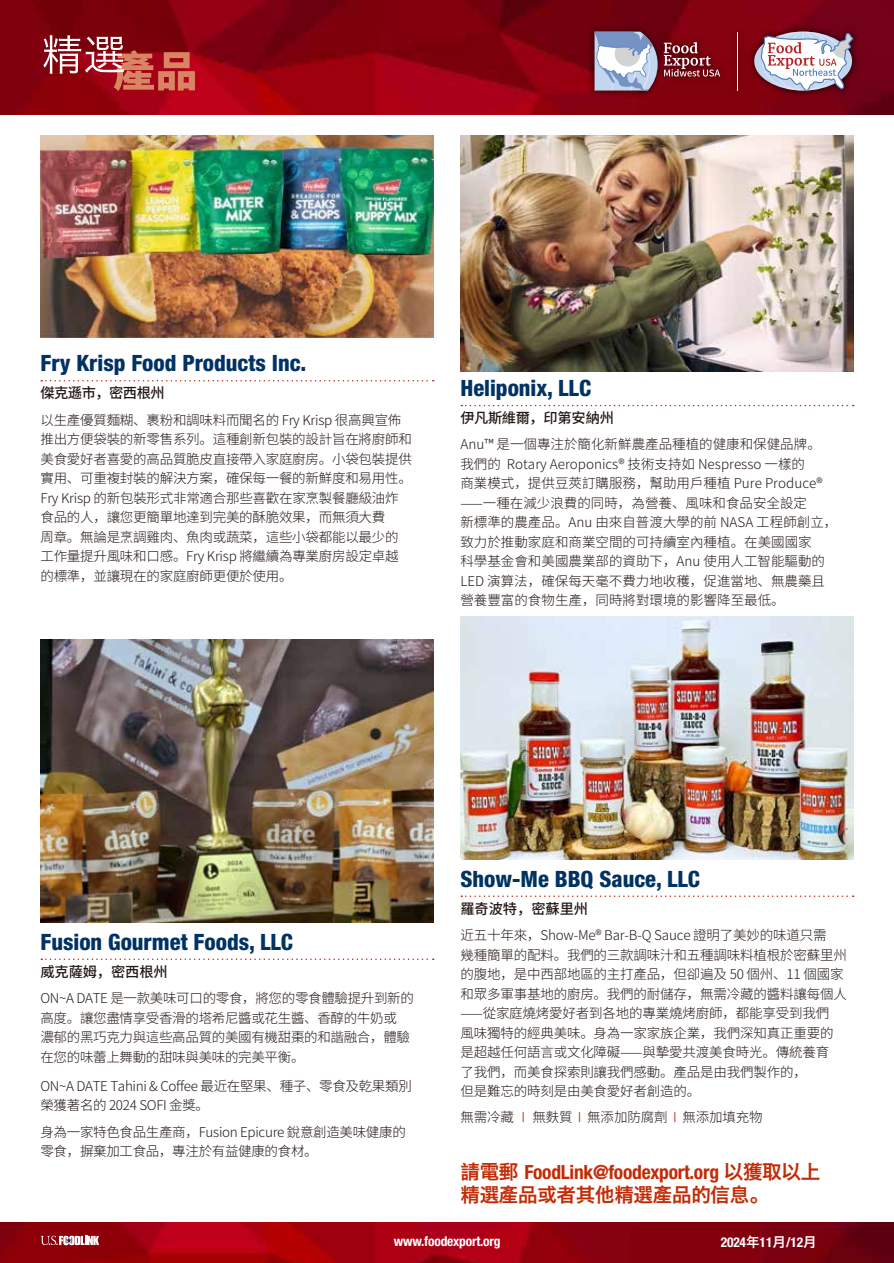
<style>
.page{position:relative;width:894px;height:1263px;background:#fff}
.page>*{position:absolute;margin:0;border:0;box-sizing:border-box;transform-origin:0 0}
.t1{font:800 condensed 22.5px "Helvetica Neue LT Std";color:#003263}
.t2{font:700 condensed 19.5px "Helvetica Neue LT Std";letter-spacing:-.015em;color:#c32b05}
.t3{font:19.5px "Hiragino Sans GB W6";letter-spacing:-.015em;color:#c32b05}
.t4{font:500 14.25px "Source Han Sans CN";letter-spacing:-.01em;color:#231815}
.t5{font:500 14.25px "Source Han Sans CN";letter-spacing:-.035em;color:#231815}
.t6{font:300 13.5px/19.5px "Source Han Sans CN";letter-spacing:-.015em;color:#231815}
.t7{font:700 condensed 13.5px "Helvetica Neue LT Std";letter-spacing:-.015em;color:#fff}
.s1{font-family:"Helvetica Neue LT Std";font-weight:400;font-stretch:condensed;color:#c32b05}
.s2{font-family:"Hiragino Sans GB W6";font-weight:400;font-stretch:normal}
</style>
<div class="page">
<img style="left:0;top:1222px;width:893px;height:41px">
<svg style="left:40px;top:1235px;width:59px;height:10px"></svg>
<img style="left:0;top:0;width:893px;height:114px">
<svg style="left:461px;top:405px;width:392px;height:1px"></svg>
<svg style="left:461px;top:895px;width:392px;height:2px"></svg>
<img style="left:460px;top:135px;width:393px;height:236px">
<img style="left:460px;top:617px;width:393px;height:243px">
<svg style="left:41px;top:380px;width:392px;height:1px"></svg>
<svg style="left:41px;top:958px;width:392px;height:2px"></svg>
<img style="left:40px;top:135px;width:393px;height:202px">
<img style="left:40px;top:639px;width:393px;height:284px">
<svg style="left:586px;top:24px;width:274px;height:75px;background:#7b0614"></svg>
<svg style="left:594px;top:32px;width:63px;height:58px"></svg>
<svg style="left:663px;top:42px;width:56px;height:35px;background:#913d46"></svg>
<svg style="left:760px;top:32px;width:93px;height:59px"></svg>
<hr style="left:736px;top:32px;width:1px;height:58px;background:#fff">
<svg style="left:43px;top:35px;width:152px;height:56px;background:#ad3f41"></svg>
<h1 class="t1" style="left:40px;top:349px;width:267px">Fry Krisp Food Products Inc.</h1>
<p class="t5" style="left:40px;top:385px;width:126px">傑克遜市，密西根州</p>
<p class="t6" style="left:40px;top:410px;width:373px">以生產優質麵糊、裹粉和調味料而聞名的 Fry Krisp 很高興宣佈推出方便袋裝的新零售系列。這種創新包裝的設計旨在將廚師和美食愛好者喜愛的高品質脆皮直接帶入家庭廚房。小袋包裝提供實用、可重複封裝的解決方案，確保每一餐的新鮮度和易用性。<br>Fry Krisp 的新包裝形式非常適合那些喜歡在家烹製餐廳級油炸食品的人，讓您更簡單地達到完美的酥脆效果，而無須大費<br>周章。無論是烹調雞肉、魚肉或蔬菜，這些小袋都能以最少的工作量提升風味和口感。Fry Krisp 將繼續為專業廚房設定卓越的標準，並讓現在的家庭廚師更便於使用。</p>
<h1 class="t1" style="left:460px;top:374px;width:132px">Heliponix, LLC</h1>
<p class="t4" style="left:460px;top:410px;width:155px">伊凡斯維爾，印第安納州</p>
<p class="t6" style="left:460px;top:435px;width:378px">Anu™ 是一個專注於簡化新鮮農產品種植的健康和保健品牌。我們的 Rotary Aeroponics® 技術支持如 Nespresso 一樣的<br>商業模式，提供豆莢訂購服務，幫助用戶種植 Pure Produce® ⸺一種在減少浪費的同時，為營養、風味和食品安全設定<br>新標準的農產品。Anu 由來自普渡大學的前 NASA 工程師創立，致力於推動家庭和商業空間的可持續室內種植。在美國國家<br>科學基金會和美國農業部的資助下，Anu 使用人工智能驅動的LED 演算法，確保每天毫不費力地收穫，促進當地、無農藥且營養豐富的食物生產，同時將對環境的影響降至最低。</p>
<h1 class="t1" style="left:40px;top:928px;width:254px">Fusion Gourmet Foods, LLC</h1>
<p class="t4" style="left:40px;top:963px;width:129px">威克薩姆，密西根州</p>
<p class="t6" style="left:40px;top:988px;width:375px">ON~A DATE 是一款美味可口的零食，將您的零食體驗提升到新的高度。讓您盡情享受香滑的塔希尼醬或花生醬、香醇的牛奶或<br>濃郁的黑巧克力與這些高品質的美國有機甜棗的和諧融合，體驗在您的味蕾上舞動的甜味與美味的完美平衡。</p>
<p class="t6" style="left:40px;top:1076px;width:373px">ON~A DATE Tahini &amp; Coffee 最近在堅果、種子、零食及乾果類別榮獲著名的 2024 SOFI 金獎。</p>
<p class="t6" style="left:40px;top:1122px;width:367px">身為一家特色食品生產商，Fusion Epicure 銳意創造美味健康的零食，摒棄加工食品，專注於有益健康的食材。</p>
<h1 class="t1" style="left:460px;top:865px;width:241px">Show-Me BBQ Sauce, LLC</h1>
<p class="t4" style="left:460px;top:900px;width:129px">羅奇波特，密蘇里州</p>
<p class="t6" style="left:460px;top:925px;width:388px">近五十年來，Show-Me® Bar-B-Q Sauce 證明了美妙的味道只需<br>幾種簡單的配料。我們的三款調味汁和五種調味料植根於密蘇里州的腹地，是中西部地區的主打產品，但卻遍及 50 個州、11 個國家和眾多軍事基地的廚房。我們的耐儲存，無需冷藏的醬料讓每個人⸺從家庭燒烤愛好者到各地的專業燒烤廚師，都能享受到我們<br>風味獨特的經典美味。身為一家家族企業，我們深知真正重要的是超越任何語言或文化障礙⸺與摯愛共渡美食時光。傳統養育<br>了我們，而美食探索則讓我們感動。產品是由我們製作的，<br>但是難忘的時刻是由美食愛好者創造的。</p>
<p class="t6" style="left:460px;top:1108px;width:66px">無需冷藏 <span class="s1">|</span></p>
<p class="t6" style="left:532px;top:1108px;width:232px">無麩質 <span class="s1">|</span> 無添加防腐劑 <span class="s1">|</span> 無添加填充物</p>
<h2 class="t2" style="left:460px;top:1160px;width:361px"><span class="s2">請電郵</span> FoodLink@foodexport.org <span class="s2">以獲取以上</span></h2>
<h2 class="t3" style="left:460px;top:1181px;width:309px">精選產品或者其他精選產品的信息。</h2>
<p class="t7" style="left:393px;top:1233px;width:108px">www.foodexport.org</p>
<p class="t7" style="left:720px;top:1233px;width:97px">2024<span class="s2">年</span>11<span class="s2">月</span>/12<span class="s2">月</span></p>
</div>
